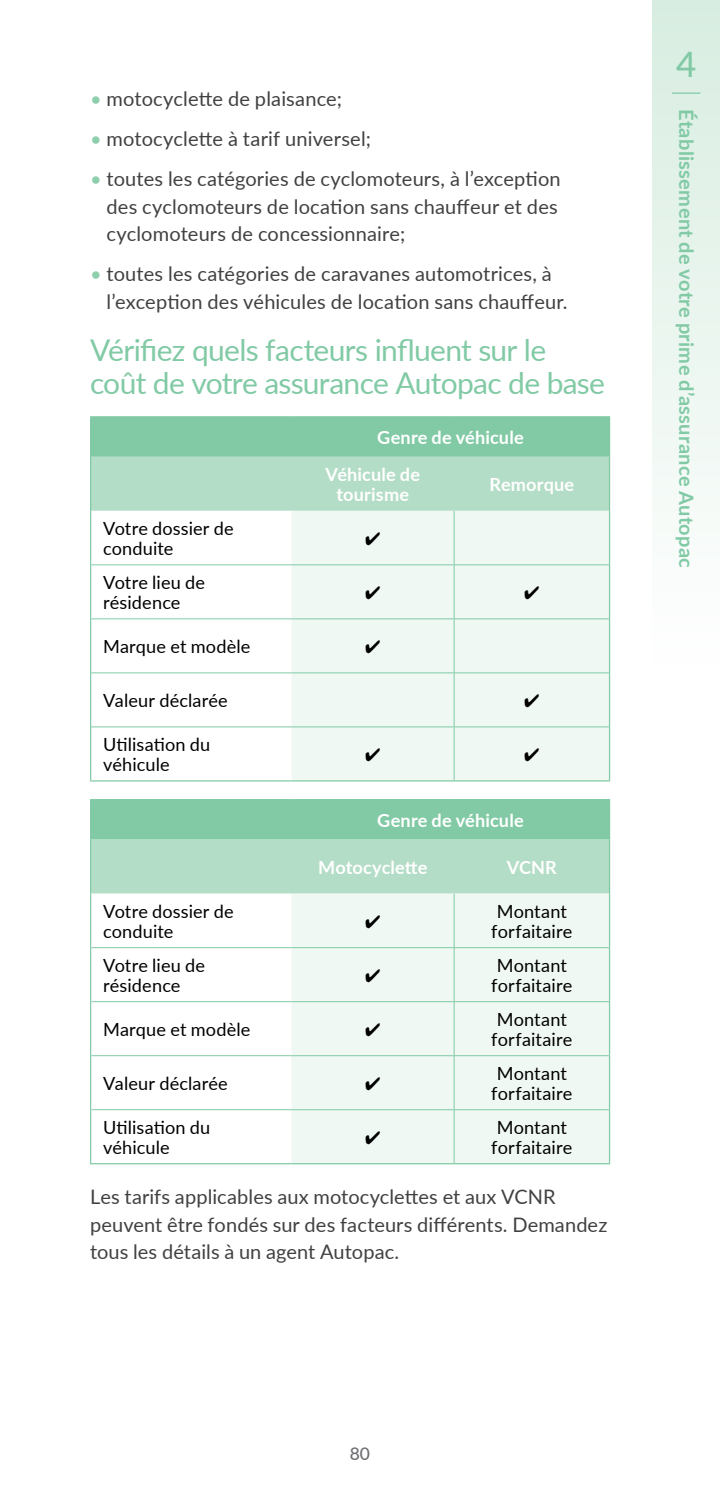
<style>
.page{position:relative;width:720px;height:1508px;background:#fff}
.page>*{position:absolute;margin:0;border:0;box-sizing:border-box;transform-origin:0 0}
.t1{font:500 35px "Lato";color:#81caa5}
.t2{font:30px/32.5px "Lato";letter-spacing:-.025em;color:#81caa5}
.t3{font:20px/27.5px "Lato";letter-spacing:.01em;color:#414042}
.t4{font:700 20px "Lato";letter-spacing:.015em;color:#81caa5}
.t5{font:18px/20px "Lato";letter-spacing:.01em;color:#000}
.t6{font:700 18px/37.2px "Lato";letter-spacing:.01em;color:#fff}
.t7{font:500 17.5px "Lato";color:#6d6e71}
.s1{color:#8ecfad}
</style>
<div class="page">
<div style="left:652px;top:0;width:68px;height:662px;background:linear-gradient(to bottom,#d8ede0,#fefefe)"></div>
<hr style="left:672px;top:92px;width:28px;height:2px;background:#81caa5">
<svg style="left:91px;top:417px;width:518px;height:94px;background:#9ed5b8"></svg>
<svg style="left:91px;top:511px;width:200px;height:269px"></svg>
<div style="left:291px;top:511px;width:318px;height:269px;background:#f0f8f3"></div>
<hr style="left:90px;top:416px;width:201px;height:1px;background:#81caa5">
<hr style="left:90px;top:417px;width:1px;height:40px;background:#81caa5">
<hr style="left:291px;top:416px;width:163px;height:1px;background:#81caa5">
<hr style="left:454px;top:416px;width:156px;height:1px;background:#81caa5">
<hr style="left:609px;top:417px;width:1px;height:40px;background:#81caa5">
<hr style="left:609px;top:511px;width:1px;height:54px;background:#81caa5">
<hr style="left:609px;top:565px;width:1px;height:54px;background:#81caa5">
<hr style="left:609px;top:619px;width:1px;height:54px;background:#81caa5">
<hr style="left:609px;top:673px;width:1px;height:54px;background:#81caa5">
<hr style="left:609px;top:727px;width:1px;height:53px;background:#81caa5">
<hr style="left:291px;top:780px;width:163px;height:1px;background:#81caa5">
<hr style="left:454px;top:780px;width:156px;height:1px;background:#81caa5">
<hr style="left:90px;top:511px;width:1px;height:54px;background:#81caa5">
<hr style="left:90px;top:565px;width:1px;height:54px;background:#81caa5">
<hr style="left:90px;top:619px;width:1px;height:54px;background:#81caa5">
<hr style="left:90px;top:673px;width:1px;height:54px;background:#81caa5">
<hr style="left:90px;top:727px;width:1px;height:53px;background:#81caa5">
<hr style="left:90px;top:780px;width:201px;height:1px;background:#81caa5">
<hr style="left:90px;top:457px;width:1px;height:54px;background:#81caa5">
<hr style="left:609px;top:457px;width:1px;height:54px;background:#81caa5">
<hr style="left:454px;top:511px;width:1px;height:53px;background:#81caa5">
<hr style="left:91px;top:564px;width:200px;height:1px;background:#81caa5">
<hr style="left:91px;top:618px;width:200px;height:1px;background:#81caa5">
<hr style="left:91px;top:672px;width:200px;height:1px;background:#81caa5">
<hr style="left:291px;top:564px;width:163px;height:1px;background:#81caa5">
<hr style="left:291px;top:618px;width:163px;height:1px;background:#81caa5">
<hr style="left:291px;top:672px;width:163px;height:1px;background:#81caa5">
<hr style="left:454px;top:565px;width:1px;height:53px;background:#81caa5">
<hr style="left:454px;top:619px;width:1px;height:53px;background:#81caa5">
<hr style="left:454px;top:673px;width:1px;height:53px;background:#81caa5">
<hr style="left:454px;top:564px;width:155px;height:1px;background:#81caa5">
<hr style="left:454px;top:618px;width:155px;height:1px;background:#81caa5">
<hr style="left:454px;top:672px;width:155px;height:1px;background:#81caa5">
<hr style="left:91px;top:726px;width:200px;height:1px;background:#81caa5">
<hr style="left:291px;top:726px;width:163px;height:1px;background:#81caa5">
<hr style="left:454px;top:727px;width:1px;height:53px;background:#81caa5">
<hr style="left:454px;top:726px;width:155px;height:1px;background:#81caa5">
<svg style="left:91px;top:800px;width:518px;height:93px;background:#9dd5b8"></svg>
<svg style="left:91px;top:893px;width:200px;height:270px"></svg>
<div style="left:291px;top:893px;width:318px;height:270px;background:#f0f8f3"></div>
<hr style="left:609px;top:893px;width:1px;height:54px;background:#81caa5">
<hr style="left:609px;top:947px;width:1px;height:54px;background:#81caa5">
<hr style="left:609px;top:1001px;width:1px;height:54px;background:#81caa5">
<hr style="left:609px;top:1055px;width:1px;height:54px;background:#81caa5">
<hr style="left:609px;top:1109px;width:1px;height:54px;background:#81caa5">
<hr style="left:291px;top:1163px;width:163px;height:1px;background:#81caa5">
<hr style="left:454px;top:1163px;width:156px;height:1px;background:#81caa5">
<hr style="left:90px;top:799px;width:201px;height:1px;background:#81caa5">
<hr style="left:90px;top:800px;width:1px;height:39px;background:#81caa5">
<hr style="left:291px;top:799px;width:163px;height:1px;background:#81caa5">
<hr style="left:454px;top:799px;width:156px;height:1px;background:#81caa5">
<hr style="left:609px;top:800px;width:1px;height:39px;background:#81caa5">
<hr style="left:90px;top:893px;width:1px;height:54px;background:#81caa5">
<hr style="left:90px;top:947px;width:1px;height:54px;background:#81caa5">
<hr style="left:90px;top:1001px;width:1px;height:54px;background:#81caa5">
<hr style="left:90px;top:1055px;width:1px;height:54px;background:#81caa5">
<hr style="left:90px;top:1109px;width:1px;height:54px;background:#81caa5">
<hr style="left:90px;top:1163px;width:201px;height:1px;background:#81caa5">
<hr style="left:90px;top:839px;width:1px;height:54px;background:#81caa5">
<hr style="left:609px;top:839px;width:1px;height:54px;background:#81caa5">
<hr style="left:454px;top:893px;width:1px;height:54px;background:#81caa5">
<hr style="left:91px;top:947px;width:200px;height:1px;background:#81caa5">
<hr style="left:91px;top:1001px;width:200px;height:1px;background:#81caa5">
<hr style="left:91px;top:1055px;width:200px;height:1px;background:#81caa5">
<hr style="left:291px;top:947px;width:163px;height:1px;background:#81caa5">
<hr style="left:291px;top:1001px;width:163px;height:1px;background:#81caa5">
<hr style="left:291px;top:1055px;width:163px;height:1px;background:#81caa5">
<hr style="left:454px;top:948px;width:1px;height:53px;background:#81caa5">
<hr style="left:454px;top:1002px;width:1px;height:53px;background:#81caa5">
<hr style="left:454px;top:1056px;width:1px;height:53px;background:#81caa5">
<hr style="left:454px;top:947px;width:155px;height:1px;background:#81caa5">
<hr style="left:454px;top:1001px;width:155px;height:1px;background:#81caa5">
<hr style="left:454px;top:1055px;width:155px;height:1px;background:#81caa5">
<hr style="left:91px;top:1109px;width:200px;height:1px;background:#81caa5">
<hr style="left:291px;top:1109px;width:163px;height:1px;background:#81caa5">
<hr style="left:454px;top:1110px;width:1px;height:53px;background:#81caa5">
<hr style="left:454px;top:1109px;width:155px;height:1px;background:#81caa5">
<svg style="left:366px;top:532px;width:14px;height:13px"></svg>
<svg style="left:366px;top:586px;width:14px;height:13px"></svg>
<svg style="left:525px;top:586px;width:14px;height:13px"></svg>
<svg style="left:366px;top:640px;width:14px;height:13px"></svg>
<svg style="left:525px;top:694px;width:14px;height:13px"></svg>
<svg style="left:366px;top:748px;width:14px;height:13px"></svg>
<svg style="left:525px;top:748px;width:14px;height:13px"></svg>
<svg style="left:366px;top:914px;width:14px;height:13px"></svg>
<svg style="left:366px;top:968px;width:14px;height:13px"></svg>
<svg style="left:366px;top:1022px;width:14px;height:13px"></svg>
<svg style="left:366px;top:1076px;width:14px;height:13px"></svg>
<svg style="left:366px;top:1130px;width:14px;height:13px"></svg>
<p class="t3" style="left:90px;top:84px;width:254px"><span class="s1">•</span> motocyclette de plaisance;</p>
<p class="t3" style="left:90px;top:124px;width:282px"><span class="s1">•</span> motocyclette à tarif universel;</p>
<p class="t3" style="left:107px;top:164px;width:456px;text-indent:-17px"><span class="s1">•</span> toutes les catégories de cyclomoteurs, à l’exception des cyclomoteurs de location sans chauffeur et des cyclomoteurs de concessionnaire;</p>
<p class="t3" style="left:107px;top:259px;width:462px;text-indent:-17px"><span class="s1">•</span> toutes les catégories de caravanes automotrices, à l’exception des véhicules de location sans chauffeur.</p>
<h2 class="t2" style="left:90px;top:333px;width:517px">Vérifiez quels facteurs influent sur le coût de votre assurance Autopac de base</h2>
<p class="t6" style="left:326px;top:418px;width:200px;text-indent:52px">Genre de véhicule<br>Véhicule de</p>
<p class="t6" style="left:337px;top:475px;width:74px">tourisme</p>
<p class="t6" style="left:489px;top:465px;width:86px">Remorque</p>
<p class="t5" style="left:103px;top:518px;width:132px">Votre dossier de conduite</p>
<p class="t5" style="left:103px;top:572px;width:103px">Votre lieu de résidence</p>
<p class="t5" style="left:103px;top:636px;width:149px">Marque et modèle</p>
<p class="t5" style="left:103px;top:690px;width:126px">Valeur déclarée</p>
<p class="t5" style="left:103px;top:734px;width:109px">Utilisation du véhicule</p>
<p class="t6" style="left:377px;top:801px;width:148px">Genre de véhicule</p>
<p class="t6" style="left:318px;top:848px;width:111px">Motocyclette</p>
<p class="t6" style="left:507px;top:848px;width:52px">VCNR</p>
<p class="t5" style="left:103px;top:900px;width:132px">Votre dossier de conduite</p>
<p class="t5" style="left:491px;top:900px;width:83px;text-align:center">Montant forfaitaire</p>
<p class="t5" style="left:103px;top:954px;width:103px">Votre lieu de résidence</p>
<p class="t5" style="left:491px;top:954px;width:83px;text-align:center">Montant forfaitaire</p>
<p class="t5" style="left:103px;top:1018px;width:149px">Marque et modèle</p>
<p class="t5" style="left:491px;top:1008px;width:83px;text-align:center">Montant forfaitaire</p>
<p class="t5" style="left:103px;top:1072px;width:126px">Valeur déclarée</p>
<p class="t5" style="left:491px;top:1062px;width:83px;text-align:center">Montant forfaitaire</p>
<p class="t5" style="left:103px;top:1116px;width:109px">Utilisation du véhicule</p>
<p class="t5" style="left:491px;top:1116px;width:83px;text-align:center">Montant forfaitaire</p>
<p class="t3" style="left:90px;top:1182px;width:519px">Les tarifs applicables aux motocyclettes et aux VCNR peuvent être fondés sur des facteurs différents. Demandez tous les détails à un agent Autopac.</p>
<h1 class="t1" style="left:676px;top:39px;width:22px">4</h1>
<p class="t4" style="left:701px;top:109px;width:460px;rotate:90deg">Établissement de votre prime d’assurance Autopac</p>
<p class="t7" style="left:350px;top:1441px;width:22px">80</p>
</div>
